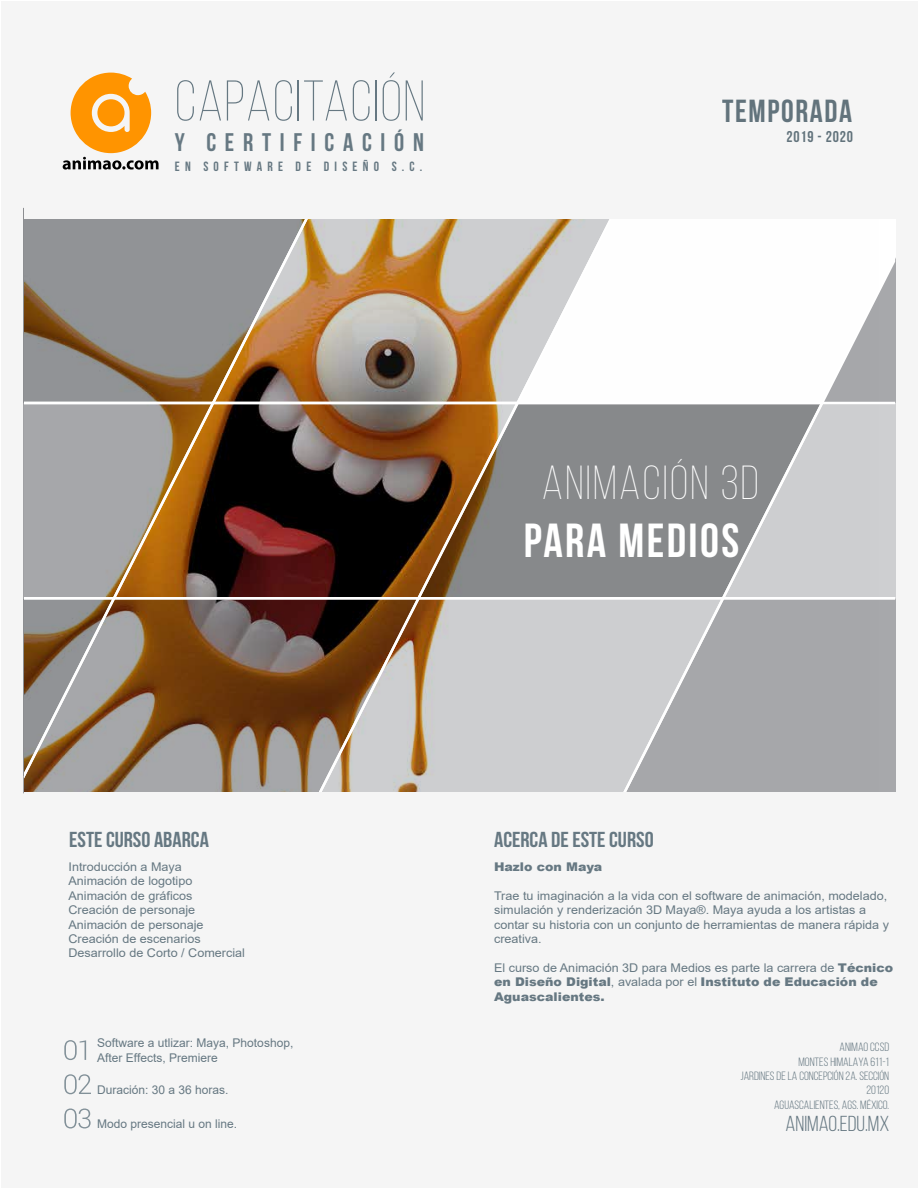
<style>
.page{position:relative;width:918px;height:1188px;background:#fff}
.page>*{position:absolute;margin:0;border:0;box-sizing:border-box;transform-origin:0 0}
.t1{font:300 57.3px "Bebas Neue";letter-spacing:.025em;color:#667882}
.t2{font:300 47.7px "Bebas Neue";letter-spacing:.05em;color:#fff}
.t3{font:700 47.7px "Bebas Neue";letter-spacing:.05em;color:#fff}
.t4{font:700 31.95px "Bebas Neue";letter-spacing:.05em;color:#667882}
.t5{font:700 25.5px "Bebas Neue";letter-spacing:.345em;color:#667882}
.t6{font:700 21.6px "Bebas Neue";color:#667882;scale:1.05 1}
.t7{font:21.6px "Bebas Neue";color:#667882;scale:1.05 1}
.t8{font:700 15.6px "Bebas Neue";letter-spacing:.05em;color:#667882}
.t9{font:700 13.5px "Bebas Neue";letter-spacing:.39em;color:#667882}
.t10{font:12px/14.4px "Arial";color:#667882;scale:1.05 1}
.t11{font:12px/14.4px "Arial";color:#667882}
.t12{font:12px/14.4px "Bebas Neue";color:#667882;text-align:right;scale:1.05 1}
.t13{font:900 12px "Arial";color:#667882;scale:1.05 1}
.s1{font-weight:900}
</style>
<div class="page">
<div style="left:1px;top:2px;width:917px;height:1186px;background:#f5f5f5"></div>
<svg style="left:24px;top:219px;width:187px;height:183px;background:#8e8985"></svg>
<img style="left:211px;top:219px;width:305px;height:183px">
<svg style="left:516px;top:219px;width:93px;height:183px"></svg>
<div style="left:520px;top:404px;width:201px;height:193px;background:#87898b"></div>
<svg style="left:215px;top:404px;width:305px;height:193px;background:#573c2d"></svg>
<svg style="left:24px;top:404px;width:191px;height:193px;background:#9f8e7a"></svg>
<svg style="left:721px;top:263px;width:174px;height:334px"></svg>
<svg style="left:24px;top:599px;width:294px;height:193px;background:#88715d"></svg>
<div style="left:725px;top:599px;width:170px;height:193px;background:#a6a7aa"></div>
<svg style="left:318px;top:599px;width:407px;height:193px;background:#b9b3ae"></svg>
<svg style="left:63px;top:73px;width:96px;height:97px"></svg>
<svg style="left:64px;top:1040px;width:22px;height:20px"></svg>
<svg style="left:64px;top:1074px;width:27px;height:20px"></svg>
<svg style="left:64px;top:1109px;width:27px;height:19px"></svg>
<h1 class="t1" style="left:175px;top:70px;width:252px">CAPACITACIÓN</h1>
<h3 class="t5" style="left:175px;top:128px;width:251px">Y CERTIFICACIÓN</h3>
<p class="t9" style="left:175px;top:159px;width:249px">EN SOFTWARE DE DISEÑO S.C.</p>
<h3 class="t4" style="left:722px;top:93px;width:131px">TEMPORADA</h3>
<h3 class="t8" style="left:787px;top:128px;width:68px">2019 - 2020</h3>
<h2 class="t2" style="left:542px;top:458px;width:219px">ANIMACIÓN 3D</h2>
<h2 class="t3" style="left:524px;top:514px;width:217px">PARA MEDIOS</h2>
<h3 class="t6" style="left:69px;top:827px;width:135px">ESTE CURSO ABARCA</h3>
<h3 class="t6" style="left:494px;top:827px;width:153px">ACERCA DE ESTE CURSO</h3>
<p class="t10" style="left:69px;top:860px;width:170px">Introducción a Maya<br>Animación de logotipo<br>Animación de gráficos<br>Creación de personaje<br>Animación de personaje<br>Creación de escenarios<br>Desarrollo de Corto / Comercial</p>
<p class="t13" style="left:494px;top:858px;width:105px">Hazlo con Maya</p>
<p class="t10" style="left:494px;top:888px;width:378px">Trae tu imaginación a la vida con el software de animación, modelado, simulación y renderización 3D Maya®. Maya ayuda a los artistas a contar su historia con un conjunto de herramientas de manera rápida y creativa.</p>
<p class="t10" style="left:494px;top:960px;width:382px">El curso de Animación 3D para Medios es parte la carrera de <span class="s1">Técnico en Diseño Digital</span>, avalada por el <span class="s1">Instituto de Educación de<br>Aguascalientes.</span></p>
<p class="t11" style="left:97px;top:1036px;width:198px">Software a utlizar: Maya, Photoshop,<br>After Effects, Premiere</p>
<p class="t11" style="left:97px;top:1083px;width:133px">Duración: 30 a 36 horas.</p>
<p class="t11" style="left:97px;top:1117px;width:142px">Modo presencial u on line.</p>
<p class="t12" style="left:741px;top:1040px;width:143px">ANIMAO CCSD<br>MONTES HIMALAYA 611-1<br>JARDINES DE LA CONCEPCIÓN 2A. SECCIÓN<br>20120<br>AGUASCALIENTES, AGS. MÉXICO.</p>
<h3 class="t7" style="left:786px;top:1112px;width:100px">ANIMAO.EDU.MX</h3>
</div>
